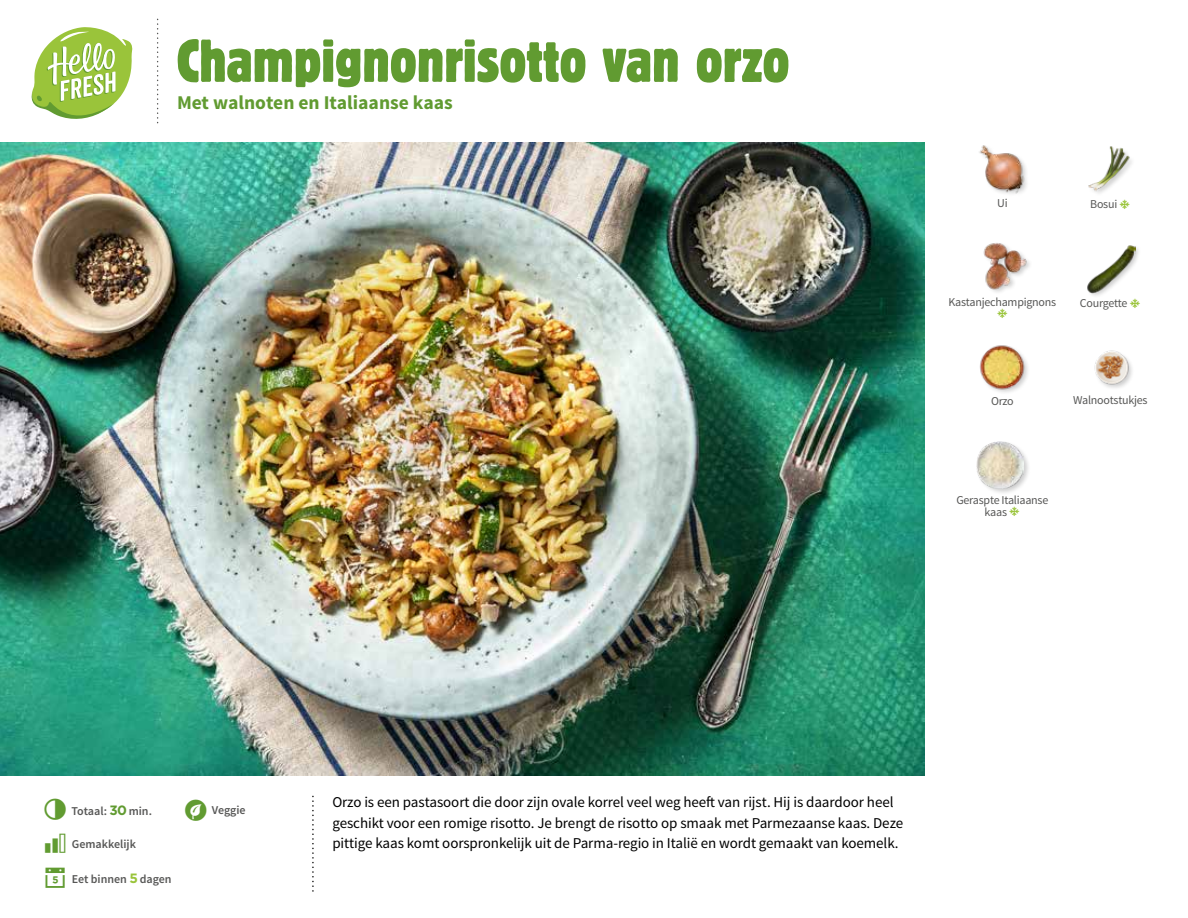
<style>
.page{position:relative;width:1188px;height:918px;background:#fff}
.page>*{position:absolute;margin:0;border:0;box-sizing:border-box;transform-origin:0 0}
.t1{font:condensed 60px "Block Berthold BQ";color:#619b31}
.t2{font:700 19.5px "Source Sans Pro";color:#619b31}
.t3{font:15px/20.5px "Source Sans Pro";letter-spacing:-.005em;color:#000}
.t4{font:12px/12px "Source Sans Pro";letter-spacing:-.02em;color:#575756}
.t5{font:600 12px "Source Sans Pro";color:#575756}
.s1{font-family:"Gotham";font-weight:700;font-size:13.5px;color:#619b31}
.s2{font-family:"Gotham";font-weight:700;font-size:13.5px;color:#9ac43a}
</style>
<div class="page">
<svg style="left:31px;top:27px;width:102px;height:92px"></svg>
<img style="left:0;top:142px;width:925px;height:634px">
<img style="left:1088px;top:146px;width:44px;height:47px">
<img style="left:1094px;top:350px;width:38px;height:38px">
<div style="left:1086px;top:244px;width:56px;height:55px;background:#000;opacity:.2"></div>
<img style="left:1086px;top:244px;width:49px;height:49px">
<img style="left:979px;top:145px;width:48px;height:49px">
<img style="left:979px;top:345px;width:49px;height:48px">
<div style="left:975px;top:440px;width:56px;height:56px;background:#000;opacity:.2"></div>
<img style="left:977px;top:442px;width:47px;height:47px">
<img style="left:983px;top:243px;width:47px;height:48px">
<h1 class="t1" style="left:177px;top:26px;width:614px">Champignonrisotto van orzo</h1>
<h2 class="t2" style="left:177px;top:90px;width:277px">Met walnoten en Italiaanse kaas</h2>
<p class="t4" style="left:997px;top:197px;width:12px">Ui</p>
<p class="t4" style="left:1090px;top:198px;width:29px">Bosui</p>
<p class="t4" style="left:949px;top:296px;width:109px">Kastanjechampignons</p>
<p class="t4" style="left:1080px;top:297px;width:49px">Courgette</p>
<p class="t4" style="left:991px;top:395px;width:24px">Orzo</p>
<p class="t4" style="left:1073px;top:395px;width:76px">Walnootstukjes</p>
<p class="t4" style="left:985px;top:494px;width:65px;text-indent:-28px">Geraspte Italiaanse kaas</p>
<p class="t5" style="left:71px;top:803px;width:82px">Totaal: <span class="s1">30</span> min.</p>
<p class="t5" style="left:212px;top:803px;width:35px">Veggie</p>
<p class="t3" style="left:332px;top:792px;width:572px">Orzo is een pastasoort die door zijn ovale korrel veel weg heeft van rijst. Hij is daardoor heel geschikt voor een romige risotto. Je brengt de risotto op smaak met Parmezaanse kaas. Deze</p>
<p class="t5" style="left:72px;top:837px;width:66px">Gemakkelijk</p>
<p class="t3" style="left:332px;top:833px;width:568px">pittige kaas komt oorspronkelijk uit de Parma-regio in Italië en wordt gemaakt van koemelk.</p>
<p class="t5" style="left:72px;top:871px;width:101px">Eet binnen <span class="s2">5</span> dagen</p>
</div>
